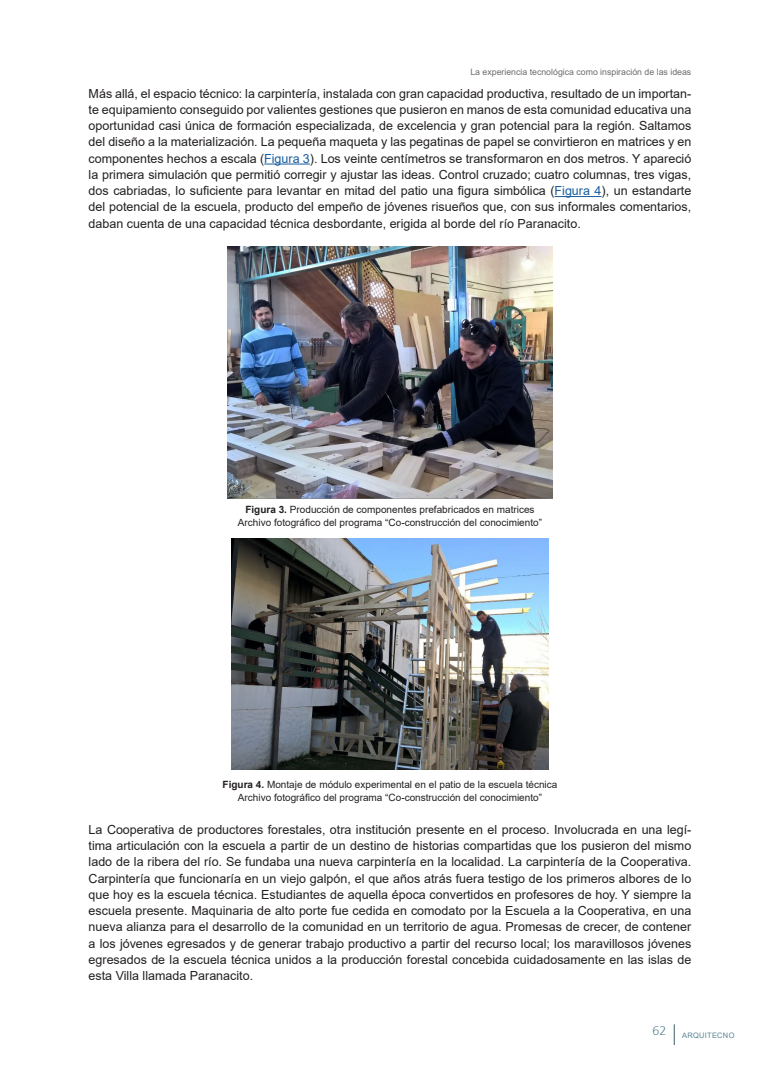
<style>
.page{position:relative;width:780px;height:1088px;background:#fff}
.page>*{position:absolute;margin:0;border:0;box-sizing:border-box;transform-origin:0 0}
.texto{font:12.5px/16.2px "Arial";color:#231f20;text-align:justify}
.epigrafe{font:10px "Arial";color:#231f20}
.bibliografia{font:10px "Arial";color:#231f20}
.t1{font:8.75px "Arial";color:#6c6d70}
.t2{font:7.5px "Arial";letter-spacing:.035em;color:#5a8595}
.s1{color:#175d9e}
.s2{font-weight:700}
</style>
<div class="page">
<svg style="left:674px;top:1024px;width:1px;height:21px"></svg>
<hr style="left:264px;top:164px;width:46px;height:1px;background:#175d9e">
<hr style="left:554px;top:196px;width:47px;height:1px;background:#175d9e">
<img style="left:227px;top:246px;width:325px;height:253px">
<img style="left:232px;top:539px;width:316px;height:230px">
<p class="t1" style="left:470px;top:66px;width:222px">La experiencia tecnológica como inspiración de las ideas</p>
<p class="texto" style="left:89px;top:85px;width:604px">Más allá, el espacio técnico: la carpintería, instalada con gran capacidad productiva, resultado de un importan&shy;te equipamiento conseguido por valientes gestiones que pusieron en manos de esta comunidad educativa una oportunidad casi única de formación especializada, de excelencia y gran potencial para la región. Saltamos del diseño a la materialización. La pequeña maqueta y las pegatinas de papel se convirtieron en matrices y en componentes hechos a escala (<span class="s1">Figura 3</span>). Los veinte centímetros se transformaron en dos metros. Y apareció la primera simulación que permitió corregir y ajustar las ideas. Control cruzado; cuatro columnas, tres vigas, dos cabriadas, lo suficiente para levantar en mitad del patio una figura simbólica (<span class="s1">Figura 4</span>), un estandarte del potencial de la escuela, producto del empeño de jóvenes risueños que, con sus informales comentarios, daban cuenta de una capacidad técnica desbordante, erigida al borde del río Paranacito.</p>
<p class="bibliografia" style="left:245px;top:502px;width:291px"><span class="s2">Figura 3.</span> Producción de componentes prefabricados en matrices</p>
<p class="epigrafe" style="left:238px;top:516px;width:305px">Archivo fotográfico del programa “Co-construcción del conocimiento”</p>
<p class="epigrafe" style="left:222px;top:777px;width:336px"><span class="s2">Figura 4.</span> Montaje de módulo experimental en el patio de la escuela técnica</p>
<p class="epigrafe" style="left:238px;top:791px;width:305px">Archivo fotográfico del programa “Co-construcción del conocimiento”</p>
<p class="texto" style="left:89px;top:821px;width:604px">La Cooperativa de productores forestales, otra institución presente en el proceso. Involucrada en una legí&shy;tima articulación con la escuela a partir de un destino de historias compartidas que los pusieron del mismo lado de la ribera del río. Se fundaba una nueva carpintería en la localidad. La carpintería de la Cooperativa.<br>Carpintería que funcionaría en un viejo galpón, el que años atrás fuera testigo de los primeros albores de lo que hoy es la escuela técnica. Estudiantes de aquella época convertidos en profesores de hoy. Y siempre la escuela presente. Maquinaria de alto porte fue cedida en comodato por la Escuela a la Cooperativa, en una nueva alianza para el desarrollo de la comunidad en un territorio de agua. Promesas de crecer, de contener a los jóvenes egresados y de generar trabajo productivo a partir del recurso local; los maravillosos jóvenes egresados de la escuela técnica unidos a la producción forestal concebida cuidadosamente en las islas de esta Villa llamada Paranacito.</p>
<p class="t2" style="left:652px;top:1030px;width:83px"><sup>62</sup> ARQUITECNO</p>
</div>
